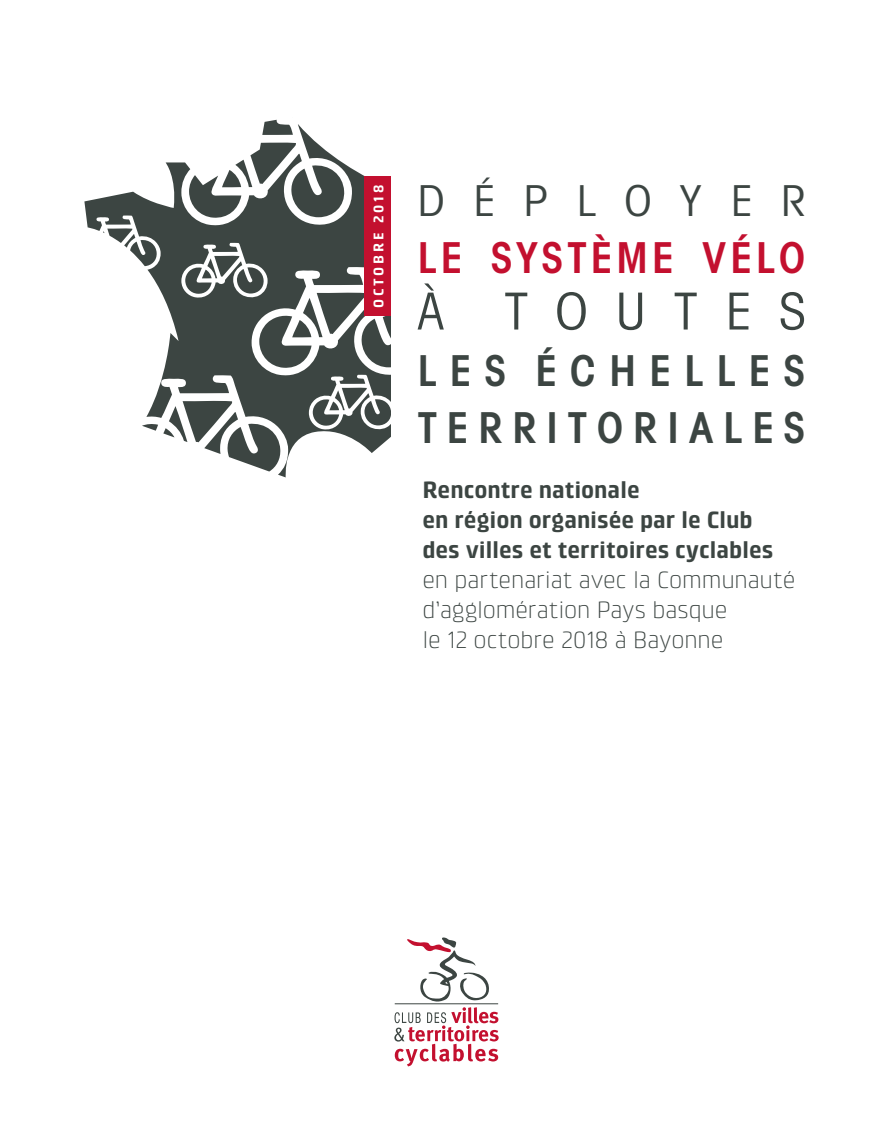
<style>
.page{position:relative;width:893px;height:1127px;background:#fff}
.page>*{position:absolute;margin:0;border:0;box-sizing:border-box;transform-origin:0 0}
.t1{font:condensed 51px "Avant Garde LT";letter-spacing:.55em;color:#3c4542}
.t2{font:600 condensed 42.6px/56.8px "Avant Garde LT";letter-spacing:.23em;color:#3c4542}
.t3{font:600 condensed 42.6px "Avant Garde LT";letter-spacing:.09em;color:#c3102f}
.t4{font:condensed 42.6px "Avant Garde LT";letter-spacing:.655em;color:#3c4542}
.t5{font:300 24px/30px "Klint LT Pro";letter-spacing:-.01em;color:#3c4542}
.t6{font:700 24px/30px "Klint LT Pro";letter-spacing:-.005em;color:#3c4542}
.t7{font:700 14.25px "Klint LT Pro";letter-spacing:.2em;color:#fff}
</style>
<div class="page">
<svg style="left:394px;top:937px;width:105px;height:129px"></svg>
<svg style="left:264px;top:119px;width:15px;height:5px"></svg>
<svg style="left:84px;top:124px;width:307px;height:353px"></svg>
<svg style="left:189px;top:142px;width:156px;height:77px"></svg>
<svg style="left:103px;top:228px;width:54px;height:38px"></svg>
<svg style="left:142px;top:400px;width:139px;height:71px"></svg>
<svg style="left:313px;top:387px;width:78px;height:39px"></svg>
<svg style="left:185px;top:255px;width:206px;height:114px"></svg>
<div style="left:365px;top:176px;width:26px;height:140px;background:#c3102f"></div>
<p class="t7" style="left:371px;top:308px;width:125px;rotate:-90deg">OCTOBRE 2018</p>
<h2 class="t4" style="left:418px;top:174px;width:389px">DÉPLOYER</h2>
<h2 class="t3" style="left:418px;top:231px;width:389px">LE SYSTÈME VÉLO</h2>
<h1 class="t1" style="left:418px;top:280px;width:389px">À TOUTES</h1>
<h2 class="t2" style="left:418px;top:342px;width:389px">LES ÉCHELLES<br>TERRITORIALES</h2>
<p class="t6" style="left:422px;top:475px;width:353px">Rencontre nationale<br>en région organisée par le Club des villes et territoires cyclables</p>
<p class="t5" style="left:422px;top:565px;width:374px">en partenariat avec la Communauté d’agglomération Pays basque<br>le 12 octobre 2018 à Bayonne</p>
</div>
